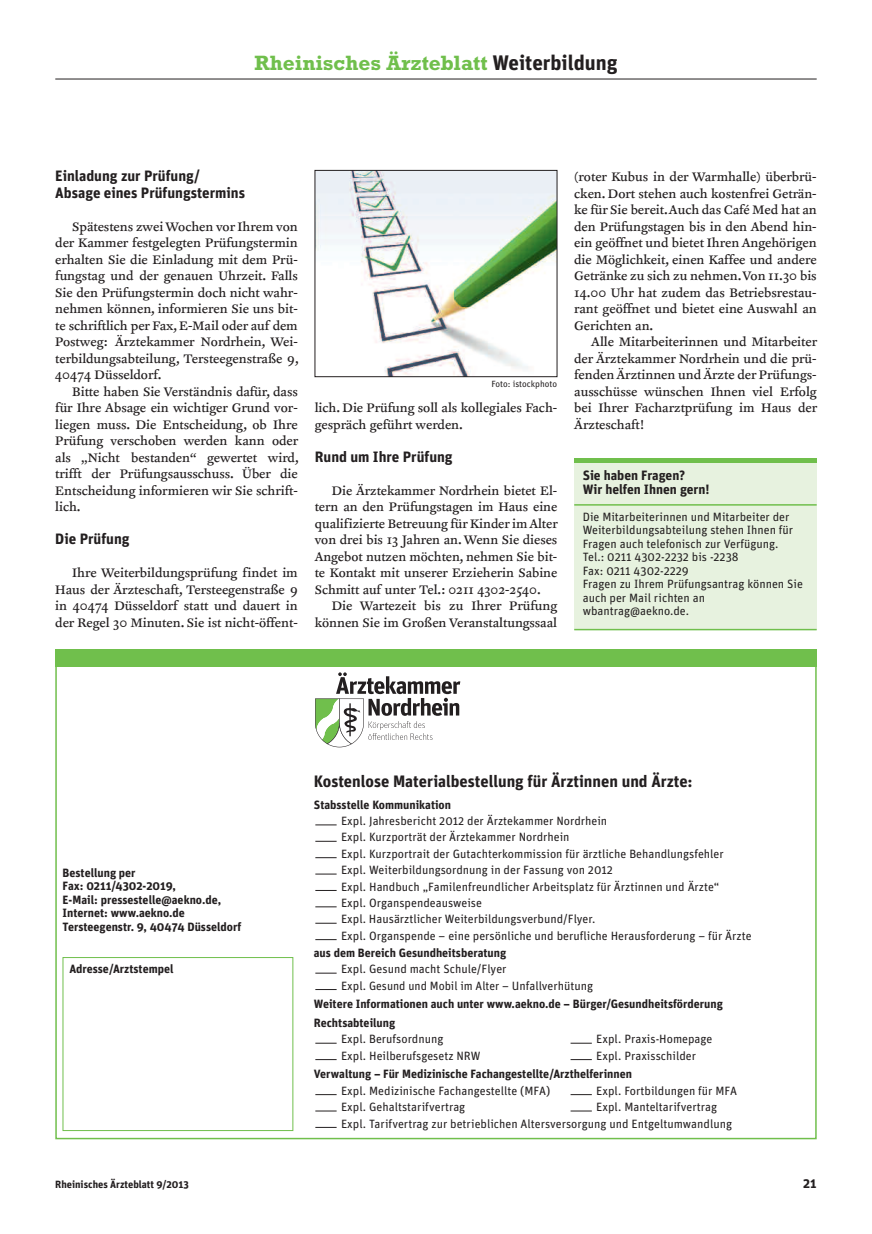
<style>
.page{position:relative;width:872px;height:1234px;background:#fff}
.page>*{position:absolute;margin:0;border:0;box-sizing:border-box;transform-origin:0 0}
.t1{font:700 21px "Rockwell";color:#70bf4c}
.t2{font:700 16.5px "Unit";color:#231f20}
.t3{font:700 15px/16.5px "Unit";color:#231f20}
.t4{font:14.25px/16.5px "Clifford Nine Roman";color:#231f20;text-align:justify}
.t5{font:700 13.5px/13.5px "Unit";color:#231f20}
.t6{font:12px/16.4px "Unit";color:#231f20}
.t7{font:700 12px/13.5px "Unit";color:#231f20}
.t8{font:700 10.5px "Unit";color:#231f20}
.t9{font:9px "Unit";color:#231f20}
.s1{font-family:"Unit";color:#231f20}
</style>
<div class="page">
<div style="left:574px;top:458px;width:242px;height:171px;background:#e7f2df"></div>
<div style="left:574px;top:458px;width:242px;height:5px;background:#70bf4c"></div>
<hr style="left:574px;top:504px;width:242px;height:1px;background:#70bf4c">
<hr style="left:574px;top:628px;width:242px;height:2px;background:#70bf4c">
<img style="left:317px;top:172px;width:238px;height:203px">
<div style="left:315px;top:170px;width:242px;height:207px;border:1px solid #231f20"></div>
<hr style="left:55px;top:79px;width:761px;height:1px;background:#231f20">
<div style="left:55px;top:649px;width:761px;height:17px;background:#70bf4c"></div>
<svg style="left:315px;top:890px;width:21px;height:1px"></svg>
<svg style="left:315px;top:1110px;width:21px;height:1px"></svg>
<svg style="left:315px;top:1094px;width:21px;height:1px"></svg>
<svg style="left:570px;top:1110px;width:22px;height:1px"></svg>
<svg style="left:315px;top:1126px;width:21px;height:1px"></svg>
<svg style="left:570px;top:1042px;width:22px;height:1px"></svg>
<svg style="left:315px;top:1042px;width:21px;height:1px"></svg>
<svg style="left:315px;top:972px;width:21px;height:1px"></svg>
<svg style="left:315px;top:939px;width:21px;height:1px"></svg>
<svg style="left:315px;top:906px;width:21px;height:1px"></svg>
<svg style="left:315px;top:824px;width:21px;height:1px"></svg>
<svg style="left:315px;top:857px;width:21px;height:1px"></svg>
<svg style="left:315px;top:873px;width:21px;height:1px"></svg>
<svg style="left:570px;top:1094px;width:22px;height:1px"></svg>
<svg style="left:315px;top:1059px;width:21px;height:1px"></svg>
<svg style="left:315px;top:922px;width:21px;height:1px"></svg>
<svg style="left:315px;top:989px;width:21px;height:1px"></svg>
<svg style="left:315px;top:840px;width:21px;height:1px"></svg>
<svg style="left:570px;top:1059px;width:22px;height:1px"></svg>
<svg style="left:315px;top:672px;width:145px;height:75px"></svg>
<hr style="left:349px;top:703px;width:2px;height:33px;background:#231f20">
<h1 class="t1" style="left:254px;top:56px;width:364px">Rheinisches Ärzteblatt <span class="s1">Weiterbildung</span></h1>
<p class="t3" style="left:55px;top:169px;width:191px">Einladung zur Prüfung/<br>Absage eines Prüfungstermins</p>
<p class="t4" style="left:55px;top:218px;width:245px;text-indent:17px">Spätestens zweiWochen vor Ihrem von der Kammer festgelegten Prüfungstermin erhalten Sie die Einladung mit dem Prü&shy;fungstag und der genauen Uhrzeit. Falls Sie den Prüfungstermin doch nicht wahr&shy;nehmen können, informieren Sie uns bit&shy;te schriftlich per Fax,E-Mail oder auf dem Postweg: Ärztekammer Nordrhein, Wei&shy;terbildungsabteilung, Tersteegenstraße 9, 40474 Düsseldorf.</p>
<p class="t4" style="left:55px;top:383px;width:245px;text-indent:17px">Bitte haben Sie Verständnis dafür, dass für Ihre Absage ein wichtiger Grund vor&shy;liegen muss. Die Entscheidung, ob Ihre Prüfung verschoben werden kann oder als „Nicht bestanden“ gewertet wird, trifft der Prüfungsausschuss. Über die Entscheidung informieren wir Sie schrift&shy;lich.</p>
<p class="t3" style="left:55px;top:532px;width:76px">Die Prüfung</p>
<p class="t4" style="left:55px;top:565px;width:244px;text-indent:17px">Ihre Weiterbildungsprüfung findet im Haus der Ärzteschaft, Tersteegenstraße 9 in 40474 Düsseldorf statt und dauert in der Regel 30 Minuten. Sie ist nicht-öffent-</p>
<p class="t9" style="left:491px;top:380px;width:67px">Foto: istockphoto</p>
<p class="t4" style="left:315px;top:400px;width:244px">lich. Die Prüfung soll als kollegiales Fach&shy;gespräch geführt werden.</p>
<p class="t3" style="left:315px;top:449px;width:139px">Rund um Ihre Prüfung</p>
<p class="t4" style="left:315px;top:482px;width:244px;text-indent:17px">Die Ärztekammer Nordrhein bietet El&shy;tern an den Prüfungstagen im Haus eine qualifizierte Betreuung für Kinder im Alter von drei bis 13 Jahren an.Wenn Sie dieses Angebot nutzen möchten, nehmen Sie bit&shy;te Kontakt mit unserer Erzieherin Sabine Schmitt auf unter Tel.: 0211 4302-2540.</p>
<p class="t4" style="left:315px;top:598px;width:244px;text-align:right">Die Wartezeit bis zu Ihrer Prüfung können Sie im Großen Veranstaltungssaal</p>
<p class="t4" style="left:574px;top:169px;width:244px">(roter Kubus in der Warmhalle) überbrü&shy;cken. Dort stehen auch kostenfrei Geträn&shy;ke für Sie bereit.Auch das Café Med hat an den Prüfungstagen bis in den Abend hin&shy;ein geöffnet und bietet Ihren Angehörigen die Möglichkeit, einen Kaffee und andere Getränke zu sich zu nehmen.Von 11.30 bis 14.00 Uhr hat zudem das Betriebsrestau&shy;rant geöffnet und bietet eine Auswahl an Gerichten an.</p>
<p class="t4" style="left:574px;top:334px;width:244px;text-indent:17px">Alle Mitarbeiterinnen und Mitarbeiter der Ärztekammer Nordrhein und die prü&shy;fenden Ärztinnen und Ärzte der Prüfungs&shy;ausschüsse wünschen Ihnen viel Erfolg bei Ihrer Facharztprüfung im Haus der Ärzteschaft!</p>
<p class="t5" style="left:583px;top:470px;width:128px">Sie haben Fragen?<br>Wir helfen Ihnen gern!</p>
<p class="t6" style="left:583px;top:511px;width:222px;line-height:13.5px">Die Mitarbeiterinnen und Mitarbeiter der Weiterbildungsabteilung stehen Ihnen für Fragen auch telefonisch zur Verfügung.<br>Tel.: 0211 4302-2232 bis -2238<br>Fax: 0211 4302-2229<br>Fragen zu Ihrem Prüfungsantrag können Sie auch per Mail richten an wbantrag@aekno.de.</p>
<p class="t7" style="left:63px;top:866px;width:180px">Bestellung per<br>Fax: 0211/4302-2019,<br>E-Mail: pressestelle@aekno.de,<br>Internet: www.aekno.de<br>Tersteegenstr. 9, 40474 Düsseldorf</p>
<p class="t7" style="left:69px;top:962px;width:106px">Adresse/Arztstempel</p>
<p class="t2" style="left:314px;top:775px;width:380px">Kostenlose Materialbestellung für Ärztinnen und Ärzte:</p>
<p class="t7" style="left:314px;top:798px;width:139px">Stabsstelle Kommunikation</p>
<p class="t6" style="left:341px;top:813px;width:412px">Expl. Jahresbericht 2012 der Ärztekammer Nordrhein<br>Expl. Kurzporträt der Ärztekammer Nordrhein<br>Expl. Kurzportrait der Gutachterkommission für ärztliche Behandlungsfehler Expl. Weiterbildungsordnung in der Fassung von 2012<br>Expl. Handbuch „Familenfreundlicher Arbeitsplatz für Ärztinnen und Ärzte“<br>Expl. Organspendeausweise<br>Expl. Hausärztlicher Weiterbildungsverbund/Flyer.<br>Expl. Organspende – eine persönliche und berufliche Herausforderung – für Ärzte</p>
<p class="t7" style="left:314px;top:946px;width:194px">aus dem Bereich Gesundheitsberatung</p>
<p class="t6" style="left:341px;top:962px;width:254px">Expl. Gesund macht Schule/Flyer<br>Expl. Gesund und Mobil im Alter – Unfallverhütung</p>
<p class="t7" style="left:314px;top:995px;width:410px;line-height:18.6px">Weitere Informationen auch unter www.aekno.de – Bürger/Gesundheitsförderung<br>Rechtsabteilung</p>
<p class="t6" style="left:341px;top:1032px;width:104px">Expl. Berufsordnung</p>
<p class="t6" style="left:596px;top:1032px;width:118px">Expl. Praxis-Homepage</p>
<p class="t6" style="left:341px;top:1048px;width:141px">Expl. Heilberufsgesetz NRW</p>
<p class="t6" style="left:596px;top:1048px;width:101px">Expl. Praxisschilder</p>
<p class="t7" style="left:314px;top:1068px;width:320px">Verwaltung – Für Medizinische Fachangestellte/Arzthelferinnen</p>
<p class="t6" style="left:341px;top:1083px;width:211px">Expl. Medizinische Fachangestellte (MFA)</p>
<p class="t6" style="left:596px;top:1083px;width:142px">Expl. Fortbildungen für MFA</p>
<p class="t6" style="left:341px;top:1099px;width:126px">Expl. Gehaltstarifvertrag</p>
<p class="t6" style="left:341px;top:1099px;width:392px;text-indent:255px">Expl. Manteltarifvertrag<br>Expl. Tarifvertrag zur betrieblichen Altersversorgung und Entgeltumwandlung</p>
<p class="t8" style="left:55px;top:1180px;width:135px">Rheinisches Ärzteblatt 9/2013</p>
<p class="t5" style="left:803px;top:1177px;width:15px">21</p>
</div>
